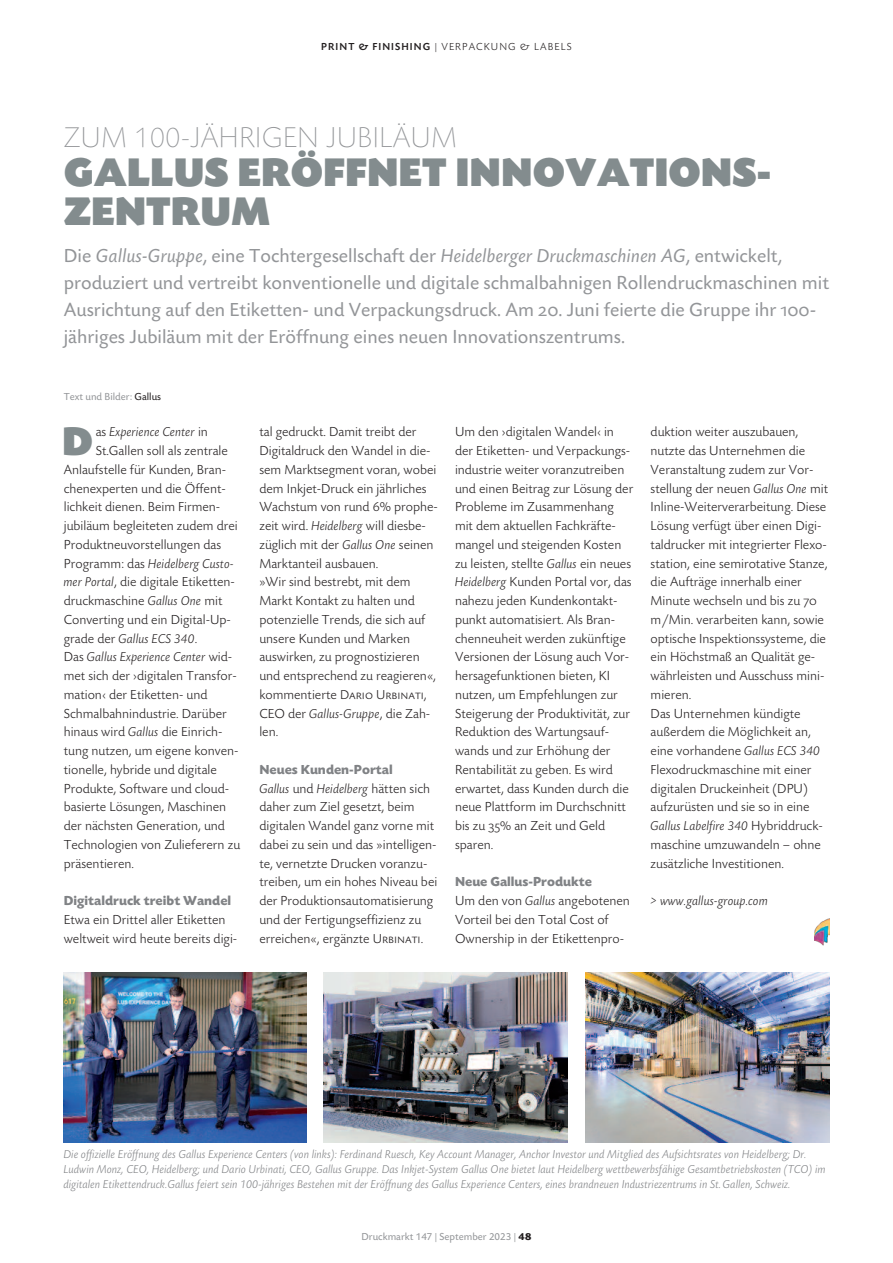
<style>
.page{position:relative;width:893px;height:1263px;background:#fff}
.page>*{position:absolute;margin:0;border:0;box-sizing:border-box;transform-origin:0 0}
.t1{font:42px/39px "Today SB Ultra";color:#838c8e}
.t2{font:300 expanded 30px "Today SB";color:#939598}
.t3{font:19.5px/27px "Today SB";color:#939598}
.t4{font:300 13.5px/18.8px "Today SB";color:#231f20}
.t5{font:italic 300 13.5px "Today SB";color:#231f20}
.t6{font:700 13.5px "Today SB";color:#808285}
.t7{font:italic 300 12px/15px "Today SB";color:#808285}
.t8{font:10.5px "Today SB";color:#939598}
.t9{font:300 10.5px "Today SB";letter-spacing:.1em;color:#231f20}
.s1{font-weight:500}
.s2{font-style:italic}
.s3{font-family:"Today SB Caps"}
.s4{color:#231f20}
.s5{font-family:"Today SB Caps Lig";font-weight:400}
.s6{font-weight:700;color:#808285}
.s7{font-style:normal}
.s8{font-weight:700;color:#231f20}
</style>
<div class="page">
<img style="left:64px;top:972px;width:242px;height:170px">
<img style="left:324px;top:972px;width:244px;height:170px">
<img style="left:586px;top:972px;width:243px;height:170px">
<img style="left:814px;top:918px;width:15px;height:28px">
<p class="t9" style="left:321px;top:42px;width:252px"><span class="s1">PRINT &amp; FINISHING</span> | VERPAcKUNG &amp; LABELS</p>
<h2 class="t2" style="left:64px;top:120px;width:395px">ZUM 100-JÄHRIGEN JUBILÄUM</h2>
<h1 class="t1" style="left:64px;top:152px;width:709px">GALLUS ERÖFFNET INNOVATIONS-<br>ZENTRUM</h1>
<p class="t3" style="left:64px;top:244px;width:767px">Die <span class="s2">Gallus-Gruppe</span>, eine Tochtergesellschaft der <span class="s2">Heidelberger Druckmaschinen AG</span>, entwickelt, produziert und vertreibt konventionelle und digitale schmalbahnigen Rollendruckmaschinen mit Ausrichtung auf den Etiketten- und Verpackungsdruck. Am <span class="s3">20</span>. Juni feierte die Gruppe ihr <span class="s3">100</span>- jähriges Jubiläum mit der Eröffnung eines neuen Innovationszentrums.</p>
<p class="t8" style="left:64px;top:393px;width:99px">Text und Bilder: <span class="s4">Gallus</span></p>
<h1 class="t1" style="left:62px;top:421px;width:32px">D</h1>
<p class="t4" style="left:259px;top:424px;width:180px">tal gedruckt. Damit treibt der<br>Digitaldruck den Wandel in die&shy;sem Marktsegment voran, wobei dem Inkjet-Druck ein jährliches<br>Wachstum von rund <span class="s5">6</span>% prophe&shy;zeit wird. <span class="s2">Heidelberg</span> will diesbe&shy;züglich mit der <span class="s2">Gallus One</span> seinen<br>Marktanteil ausbauen.<br>»Wir sind bestrebt, mit dem<br>Markt Kontakt zu halten und potenzielle Trends, die sich auf unsere Kunden und Marken auswirken, zu prognostizieren und entsprechend zu reagieren«, kommentierte <span class="s5">Dario Urbinati</span>, cEO der <span class="s2">Gallus-Gruppe</span>, die Zah&shy;len.</p>
<p class="t4" style="left:259px;top:761px;width:179px"><span class="s6">Neues Kunden-Portal<br></span><span class="s2">Gallus</span> und <span class="s2">Heidelberg</span> hätten sich daher zum Ziel gesetzt, beim digitalen Wandel ganz vorne mit dabei zu sein und das »intelligen&shy;te, vernetzte Drucken voranzu&shy;treiben, um ein hohes Niveau bei der Produktionsautomatisierung und der Fertigungseffizienz zu erreichen«, ergänzte <span class="s5">Urbinati</span>.</p>
<p class="t5" style="left:96px;top:424px;width:114px"><span class="s7">as</span> Experience Center <span class="s7">in</span></p>
<p class="t4" style="left:96px;top:443px;width:134px">St.Gallen soll als zentrale</p>
<p class="t4" style="left:64px;top:461px;width:164px">Anlaufstelle für Kunden, Bran-</p>
<p class="t4" style="left:64px;top:480px;width:164px">chenexperten und die Öffent-</p>
<p class="t4" style="left:64px;top:499px;width:158px">lichkeit dienen. Beim Firmen-</p>
<p class="t4" style="left:64px;top:518px;width:175px">jubiläum begleiteten zudem drei</p>
<p class="t4" style="left:64px;top:536px;width:159px">Produktneuvorstellungen das</p>
<p class="t5" style="left:64px;top:555px;width:172px"><span class="s7">Programm: das</span> Heidelberg Custo-</p>
<p class="t4" style="left:64px;top:574px;width:173px"><span class="s2">mer Portal</span>, die digitale Etiketten-</p>
<p class="t4" style="left:64px;top:593px;width:160px">druckmaschine <span class="s2">Gallus One</span> mit</p>
<p class="t4" style="left:64px;top:611px;width:169px">converting und ein Digital-Up-</p>
<p class="t5" style="left:64px;top:630px;width:135px"><span class="s7">grade der</span> Gallus ECS 340<span class="s7">.</span></p>
<p class="t5" style="left:64px;top:649px;width:170px"><span class="s7">Das</span> Gallus Experience Center <span class="s7">wid-</span></p>
<p class="t4" style="left:64px;top:668px;width:175px">met sich der ›digitalen Transfor-</p>
<p class="t4" style="left:64px;top:686px;width:145px">mation‹ der Etiketten- und</p>
<p class="t4" style="left:64px;top:705px;width:165px">Schmalbahnindustrie. Darüber</p>
<p class="t4" style="left:64px;top:724px;width:160px">hinaus wird <span class="s2">Gallus</span> die Einrich-</p>
<p class="t4" style="left:64px;top:743px;width:176px">tung nutzen, um eigene konven-</p>
<p class="t4" style="left:64px;top:761px;width:155px">tionelle, hybride und digitale</p>
<p class="t4" style="left:64px;top:780px;width:167px">Produkte, Software und cloud-</p>
<p class="t4" style="left:64px;top:799px;width:164px">basierte Lösungen, Maschinen</p>
<p class="t4" style="left:64px;top:818px;width:163px">der nächsten Generation, und</p>
<p class="t4" style="left:64px;top:836px;width:178px">Technologien von Zulieferern zu</p>
<p class="t4" style="left:64px;top:855px;width:72px">präsentieren.</p>
<p class="t6" style="left:64px;top:896px;width:169px">Digitaldruck treibt Wandel</p>
<p class="t4" style="left:64px;top:911px;width:175px">Etwa ein Drittel aller Etiketten weltweit wird heute bereits digi-</p>
<p class="t4" style="left:455px;top:424px;width:180px">Um den ›digitalen Wandel‹ in der Etiketten- und Verpackungs&shy;industrie weiter voranzutreiben und einen Beitrag zur Lösung der<br>Probleme im Zusammenhang mit dem aktuellen Fachkräfte&shy;mangel und steigenden Kosten zu leisten, stellte <span class="s2">Gallus</span> ein neues<br><span class="s2">Heidelberg</span> Kunden Portal vor, das nahezu jeden Kundenkontakt&shy;punkt automatisiert. Als Bran&shy;chenneuheit werden zukünftige<br>Versionen der Lösung auch Vor&shy;hersagefunktionen bieten, KI nutzen, um Empfehlungen zur<br>Steigerung der Produktivität, zur<br>Reduktion des Wartungsauf&shy;wands und zur Erhöhung der<br>Rentabilität zu geben. Es wird erwartet, dass Kunden durch die neue Plattform im Durchschnitt bis zu <span class="s5">35%</span> an Zeit und Geld sparen.</p>
<p class="t4" style="left:455px;top:874px;width:176px"><span class="s6">Neue Gallus-Produkte<br></span>Um den von <span class="s2">Gallus</span> angebotenen<br>Vorteil bei den Total cost of<br>Ownership in der Etikettenpro-</p>
<p class="t4" style="left:651px;top:424px;width:179px">duktion weiter auszubauen, nutzte das Unternehmen die<br>Veranstaltung zudem zur Vor&shy;stellung der neuen <span class="s2">Gallus One</span> mit<br>Inline-Weiterverarbeitung. Diese<br>Lösung verfügt über einen Digi&shy;taldrucker mit integrierter Flexo&shy;station, eine semirotative Stanze, die Aufträge innerhalb einer<br>Minute wechseln und bis zu <span class="s5">70 </span>m/Min. verarbeiten kann, sowie optische Inspektionssysteme, die ein Höchstmaß an Qualität ge&shy;währleisten und Ausschuss mini&shy;mieren.<br>Das Unternehmen kündigte außerdem die Möglichkeit an, eine vorhandene <span class="s2">Gallus ECS 340<br></span>Flexodruckmaschine mit einer digitalen Druckeinheit (DPU) aufzurüsten und sie so in eine<br><span class="s2">Gallus Labelfire 340</span> Hybriddruck&shy;maschine umzuwandeln – ohne zusätzliche Investitionen.</p>
<p class="t5" style="left:651px;top:893px;width:119px">&gt; www.gallus-group.com</p>
<p class="t7" style="left:64px;top:1146px;width:764px">Die offizielle Eröffnung des Gallus Experience Centers (von links): Ferdinand Ruesch, Key Account Manager, Anchor Investor und Mitglied des Aufsichtsrates von Heidelberg; Dr.<br>Ludwin Monz, CEO, Heidelberg; und Dario Urbinati, CEO, Gallus Gruppe. Das Inkjet-System Gallus One bietet laut Heidelberg wettbewerbsfähige Gesamtbetriebskosten (TCO) im digitalen Etikettendruck.Gallus feiert sein 100-jähriges Bestehen mit der Eröffnung des Gallus Experience Centers, eines brandneuen Industriezentrums in St.Gallen, Schweiz.</p>
<p class="t8" style="left:361px;top:1233px;width:171px">Druckmarkt 147 | September 2023 | <span class="s8">48</span></p>
</div>
